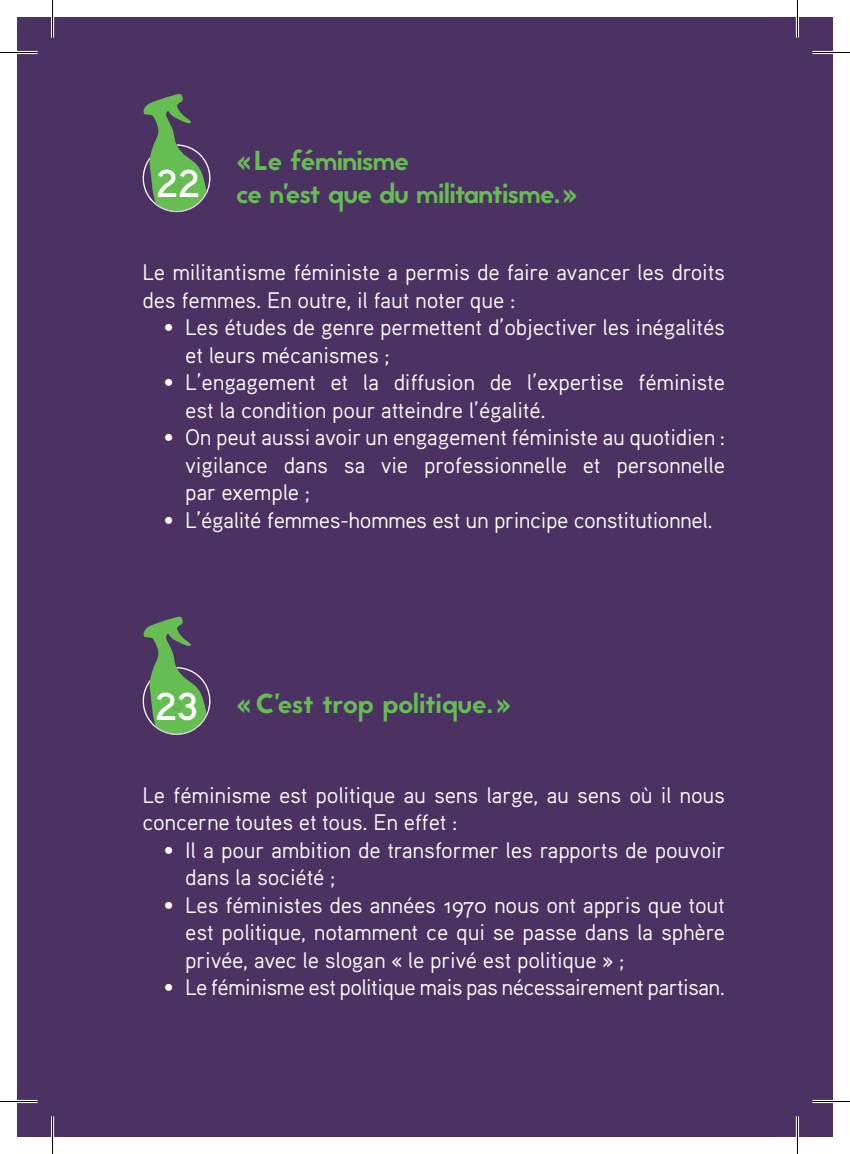
<style>
.page{position:relative;width:850px;height:1154px;background:#fff}
.page>*{position:absolute;margin:0;border:0;box-sizing:border-box;transform-origin:0 0}
.t1{font:700 38.75px "Aaux Pro";color:#fff}
.t2{font:27.5px/33px "Jaapokki";letter-spacing:-.02em;color:#66bd52}
.t3{font:27.5px "Jaapokki";color:#66bd52}
.t4{font:22.5px/27.5px "Aaux Pro Regular OSF";letter-spacing:-.01em;color:#fff}
.t5{font:22.5px "Aaux Pro Regular OSF";letter-spacing:-.03em;color:#fff}
.s1{font-family:"Aaux Pro Black SC"}
</style>
<div class="page">
<div style="left:17px;top:17px;width:815px;height:1120px;background:#4c3263"></div>
<svg style="left:142px;top:616px;width:69px;height:119px"></svg>
<svg style="left:142px;top:94px;width:69px;height:119px"></svg>
<hr style="left:0;top:51px;width:38px;height:3px;background:#fff">
<hr style="left:812px;top:51px;width:37px;height:3px;background:#fff">
<hr style="left:0;top:1100px;width:38px;height:3px;background:#fff">
<hr style="left:812px;top:1100px;width:37px;height:3px;background:#fff">
<hr style="left:51px;top:0;width:3px;height:38px;background:#fff">
<hr style="left:51px;top:1116px;width:3px;height:38px;background:#fff">
<hr style="left:795px;top:0;width:3px;height:38px;background:#fff">
<hr style="left:795px;top:1116px;width:3px;height:38px;background:#fff">
<hr style="left:0;top:52px;width:38px;height:1px;background:#000">
<hr style="left:812px;top:52px;width:37px;height:1px;background:#000">
<hr style="left:0;top:1101px;width:38px;height:1px;background:#000">
<hr style="left:812px;top:1101px;width:37px;height:1px;background:#000">
<hr style="left:52px;top:0;width:1px;height:38px;background:#000">
<hr style="left:52px;top:1116px;width:1px;height:38px;background:#000">
<hr style="left:796px;top:0;width:1px;height:38px;background:#000">
<hr style="left:796px;top:1116px;width:1px;height:38px;background:#000">
<h1 class="t1" style="left:156px;top:159px;width:45px">22</h1>
<p class="t2" style="left:236px;top:145px;width:343px"><span class="s1">«</span>Le féminisme<br>ce n’est que du militantisme.<span class="s1">»</span></p>
<p class="t4" style="left:142px;top:258px;width:583px">Le militantisme féministe a permis de faire avancer les droits des femmes. En outre, il faut noter que :</p>
<p class="t4" style="left:185px;top:313px;width:541px;text-indent:-21px">• Les études de genre permettent d’objectiver les inégalités et leurs mécanismes ;</p>
<p class="t4" style="left:185px;top:368px;width:541px;text-indent:-21px">• L’engagement et la diffusion de l’expertise féministe est la condition pour atteindre l’égalité.</p>
<p class="t4" style="left:185px;top:423px;width:541px;text-align:justify;text-indent:-21px">• On peut aussi avoir un engagement féministe au quotidien : vigilance dans sa vie professionnelle et personnelle par exemple ;</p>
<p class="t4" style="left:164px;top:505px;width:550px">• L’égalité femmes-hommes est un principe constitutionnel.</p>
<h1 class="t1" style="left:155px;top:682px;width:44px">23</h1>
<p class="t3" style="left:236px;top:684px;width:276px"><span class="s1">«</span>C’est trop politique.<span class="s1">»</span></p>
<p class="t4" style="left:142px;top:780px;width:583px">Le féminisme est politique au sens large, au sens où il nous concerne toutes et tous. En effet :</p>
<p class="t4" style="left:185px;top:835px;width:541px;text-indent:-21px">• Il a pour ambition de transformer les rapports de pouvoir dans la société ;</p>
<p class="t4" style="left:185px;top:890px;width:541px;text-align:justify;text-indent:-21px">• Les féministes des années 1970 nous ont appris que tout est politique, notamment ce qui se passe dans la sphère privée, avec le slogan « le privé est politique » ;</p>
<p class="t5" style="left:164px;top:973px;width:562px">• Le féminisme est politique mais pas nécessairement partisan.</p>
</div>
